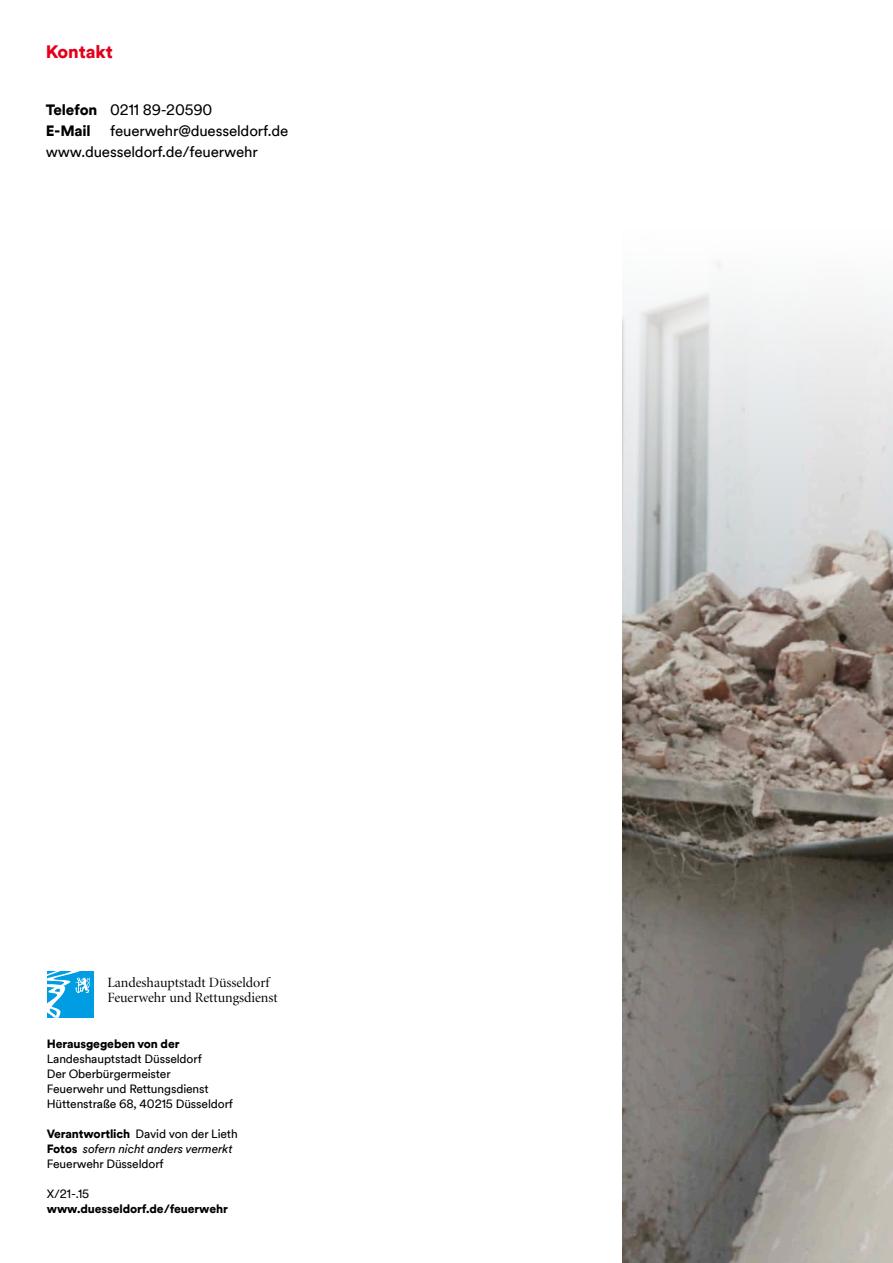
<style>
.page{position:relative;width:893px;height:1263px;background:#fff}
.page>*{position:absolute;margin:0;border:0;box-sizing:border-box;transform-origin:0 0}
.t1{font:900 18px "Duesseldorf Circular TT";letter-spacing:-.005em;color:#e3001c}
.t2{font:15px/21px "Duesseldorf Circular TT";letter-spacing:-.01em;color:#000}
.t3{font:900 15px/21px "Duesseldorf Circular TT";color:#000}
.t4{font:14.1px/15.3px "Minion Display";color:#000}
.t5{font:12px/15px "Duesseldorf Circular TT";letter-spacing:-.01em;color:#000}
.t6{font:900 12px "Duesseldorf Circular TT";letter-spacing:-.01em;color:#000}
.s1{font-weight:400}
.s2{font-weight:900}
.s3{font-style:italic}
</style>
<div class="page">
<div style="left:47px;top:971px;width:47px;height:47px;background:#009de2"></div>
<svg style="left:47px;top:971px;width:43px;height:47px"></svg>
<img style="left:623px;top:261px;width:270px;height:1002px">
<h1 class="t1" style="left:46px;top:39px;width:69px">Kontakt</h1>
<p class="t3" style="left:46px;top:98px;width:168px">Telefon <span class="s1">0211 89-20590<br></span>E-Mail</p>
<p class="t2" style="left:46px;top:119px;width:244px;text-indent:65px">feuerwehr@duesseldorf.de www.duesseldorf.de/feuerwehr</p>
<p class="t4" style="left:107px;top:975px;width:172px">Landeshauptstadt Düsseldorf<br>Feuerwehr und Rettungsdienst</p>
<p class="t6" style="left:47px;top:1035px;width:134px">Herausgegeben von der</p>
<p class="t5" style="left:47px;top:1050px;width:188px">Landeshauptstadt Düsseldorf<br>Der Oberbürgermeister<br>Feuerwehr und Rettungsdienst<br>Hüttenstraße 68, 40215 Düsseldorf</p>
<p class="t5" style="left:47px;top:1125px;width:192px"><span class="s2">Verantwortlich</span> David von der Lieth<br><span class="s2">Fotos</span> <span class="s3">sofern nicht anders vermerkt<br></span>Feuerwehr Düsseldorf</p>
<p class="t5" style="left:47px;top:1185px;width:44px">X/21-.15</p>
<p class="t6" style="left:47px;top:1200px;width:183px">www.duesseldorf.de/feuerwehr</p>
</div>
